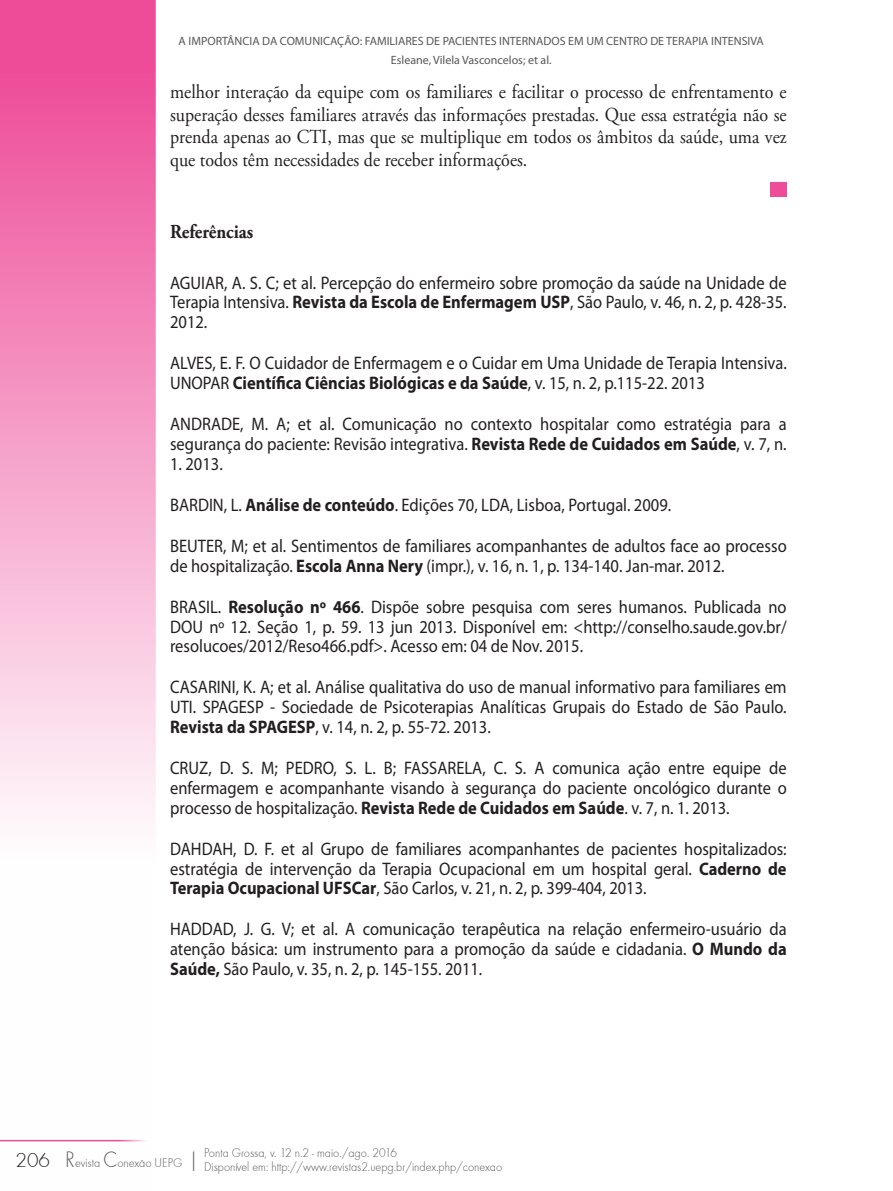
<style>
.page{position:relative;width:893px;height:1191px;background:#fff}
.page>*{position:absolute;margin:0;border:0;box-sizing:border-box;transform-origin:0 0}
.t1{font:19.8px/22.5px "Adobe Garamond Pro";color:#231f20;text-align:justify;scale:.91 1}
.t2{font:700 19.8px "Adobe Garamond Pro";color:#231f20;scale:.91 1}
.t3{font:18.15px/19.8px "Myriad Pro";color:#231f20;text-align:justify;scale:.91 1}
.t4{font:13.2px/14.4px "Futura TEE Ligh";color:#57585a;scale:.91 1}
.t5{font:12px/18.6px "Myriad Pro";color:#57585a;text-align:center}
.s1{font-weight:700}
.s2{font-size:23.1px}
.s3{font-size:21px;color:#231f20}
</style>
<div class="page">
<svg style="left:0;top:0;width:156px;height:1142px"></svg>
<hr style="left:0;top:1139px;width:150px;height:2px;background:#ee4b98">
<div style="left:770px;top:182px;width:17px;height:15px;background:#ee4b98"></div>
<p class="t5" style="left:179px;top:32px;width:587px">A IMPORTÂNCIA DA COMUNICAÇÃO: FAMILIARES DE PACIENTES INTERNADOS EM UM CENTRO DE TERAPIA INTENSIVA<br>Esleane, Vilela Vasconcelos; et al.</p>
<p class="t1" style="left:170px;top:81px;width:679px">melhor interação da equipe com os familiares e facilitar o processo de enfrentamento e superação desses familiares através das informações prestadas. Que essa estratégia não se prenda apenas ao CTI, mas que se multiplique em todos os âmbitos da saúde, uma vez que todos têm necessidades de receber informações.</p>
<p class="t2" style="left:170px;top:220px;width:93px">Referências</p>
<p class="t3" style="left:170px;top:272px;width:679px">AGUIAR, A. S. C; et al. Percepção do enfermeiro sobre promoção da saúde na Unidade de Terapia Intensiva. <span class="s1">Revista da Escola de Enfermagem USP</span>, São Paulo, v. 46, n. 2, p. 428-35.<br>2012.</p>
<p class="t3" style="left:170px;top:353px;width:679px">ALVES, E. F. O Cuidador de Enfermagem e o Cuidar em Uma Unidade de Terapia Intensiva.<br>UNOPAR <span class="s1">Científica Ciências Biológicas e da Saúde</span>, v. 15, n. 2, p.115-22. 2013</p>
<p class="t3" style="left:170px;top:414px;width:679px">ANDRADE, M. A; et al. Comunicação no contexto hospitalar como estratégia para a segurança do paciente: Revisão integrativa. <span class="s1">Revista Rede de Cuidados em Saúde</span>, v. 7, n.</p>
<p class="t3" style="left:170px;top:453px;width:59px">1. 2013.</p>
<p class="t3" style="left:170px;top:494px;width:552px">BARDIN, L. <span class="s1">Análise de conteúdo</span>. Edições 70, LDA, Lisboa, Portugal. 2009.</p>
<p class="t3" style="left:170px;top:535px;width:679px">BEUTER, M; et al. Sentimentos de familiares acompanhantes de adultos face ao processo de hospitalização. <span class="s1">Escola Anna Nery</span> (impr.), v. 16, n. 1, p. 134-140. Jan-mar. 2012.</p>
<p class="t3" style="left:170px;top:596px;width:679px">BRASIL. <span class="s1">Resolução nº 466</span>. Dispõe sobre pesquisa com seres humanos. Publicada no DOU nº 12. Seção 1, p. 59. 13 jun 2013. Disponível em: &lt;http://conselho.saude.gov.br/ resolucoes/2012/Reso466.pdf&gt;. Acesso em: 04 de Nov. 2015.</p>
<p class="t3" style="left:170px;top:677px;width:679px">CASARINI, K. A; et al. Análise qualitativa do uso de manual informativo para familiares em UTI. SPAGESP - Sociedade de Psicoterapias Analíticas Grupais do Estado de São Paulo.<br><span class="s1">Revista da SPAGESP</span>, v. 14, n. 2, p. 55-72. 2013.</p>
<p class="t3" style="left:170px;top:758px;width:679px">CRUZ, D. S. M; PEDRO, S. L. B; FASSARELA, C. S. A comunica ação entre equipe de enfermagem e acompanhante visando à segurança do paciente oncológico durante o processo de hospitalização. <span class="s1">Revista Rede de Cuidados em Saúde</span>. v. 7, n. 1. 2013.</p>
<p class="t3" style="left:170px;top:838px;width:679px">DAHDAH, D. F. et al Grupo de familiares acompanhantes de pacientes hospitalizados: estratégia de intervenção da Terapia Ocupacional em um hospital geral. <span class="s1">Caderno de Terapia Ocupacional UFSCar</span>, São Carlos, v. 21, n. 2, p. 399-404, 2013.</p>
<p class="t3" style="left:170px;top:919px;width:679px">HADDAD, J. G. V; et al. A comunicação terapêutica na relação enfermeiro-usuário da atenção básica: um instrumento para a promoção da saúde e cidadania. <span class="s1">O Mundo da Saúde,</span> São Paulo, v. 35, n. 2, p. 145-155. 2011.</p>
<p class="t4" style="left:204px;top:1145px;width:329px;text-indent:-63px">- <span class="s2">|</span> Ponta Grossa, v. 12 n.2 - maio./ago. 2016<br>Disponível em: http://www.revistas2.uepg.br/index.php/conexao</p>
<p class="t4" style="left:16px;top:1155px;width:185px"><span class="s3">206</span> <span class="s2">R</span>evista <span class="s2">C</span>onexao UEPG</p>
</div>
